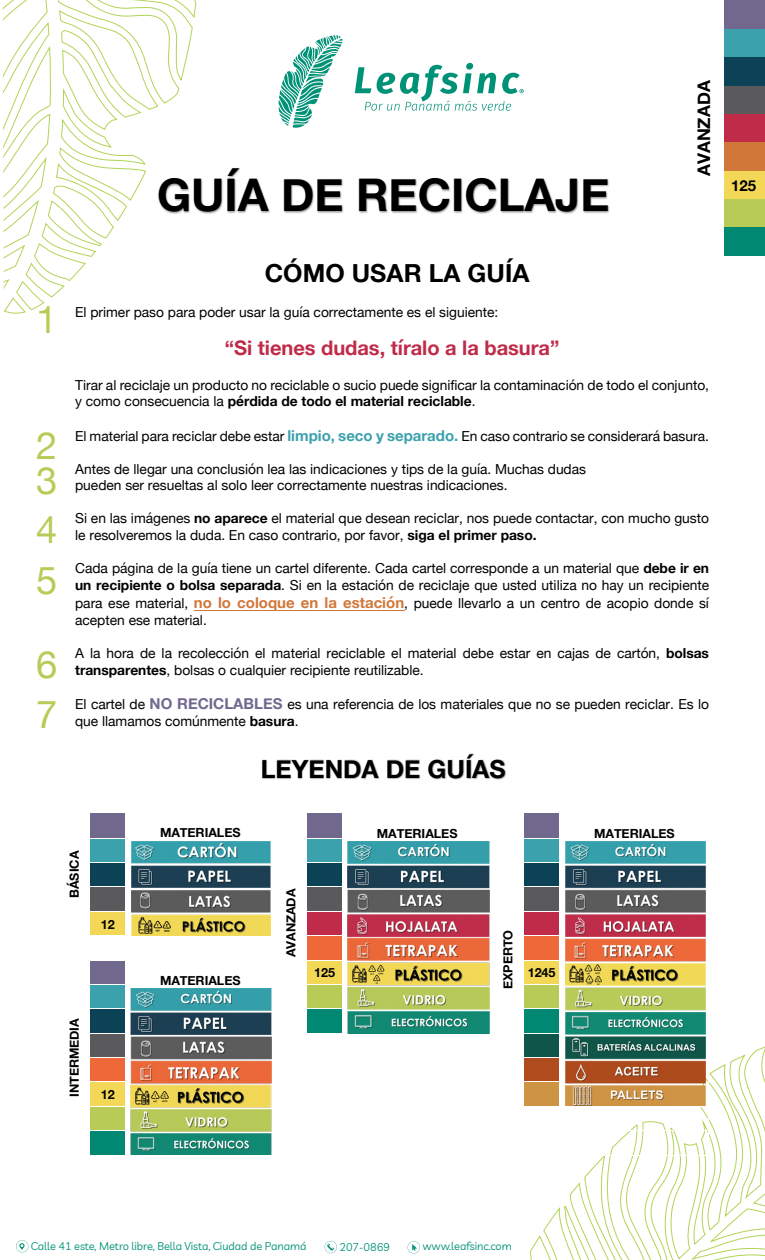
<style>
.page{position:relative;width:765px;height:1260px;background:#fff}
.page>*{position:absolute;margin:0;border:0;box-sizing:border-box;transform-origin:0 0}
.t1{font:700 45px "Helvetica Neue";color:#000}
.t2{font:38.12px/50.1px "Helvetica Neue";color:#b9cb57}
.t3{font:700 24.88px "Helvetica Neue";letter-spacing:.005em;color:#000}
.t4{font:700 20.12px "Helvetica Neue";letter-spacing:-.005em;color:#bf2b48}
.t5{font:700 17.38px "Helvetica Neue";letter-spacing:.005em;color:#000}
.t6{font:700 15px "Helvetica Neue";color:#000}
.t7{font:13.75px/16.8px "Helvetica Neue";color:#000}
.t8{font:700 12.62px "Helvetica Neue";letter-spacing:-.005em;color:#000}
.t9{font:11px "Livvic";color:#009277}
.s1{font-weight:700}
.s2{font-weight:700;font-size:15px;color:#3ba1ad}
.s3{font-weight:700;font-size:15px;color:#d1773a}
.s4{font-weight:700;font-size:15px;color:#72688e}
</style>
<div class="page">
<svg style="left:3px;top:0;width:194px;height:314px"></svg>
<svg style="left:279px;top:35px;width:64px;height:93px"></svg>
<svg style="left:355px;top:63px;width:169px;height:48px"></svg>
<svg style="left:16px;top:1240px;width:12px;height:12px"></svg>
<svg style="left:325px;top:1241px;width:12px;height:12px"></svg>
<svg style="left:408px;top:1241px;width:12px;height:13px"></svg>
<hr style="left:194px;top:610px;width:210px;height:1px;background:#d1773a">
<div style="left:724px;top:1px;width:41px;height:28px;background:#72688e"></div>
<div style="left:724px;top:29px;width:41px;height:28px;background:#3ba1ad"></div>
<div style="left:724px;top:57px;width:41px;height:29px;background:#0b4256"></div>
<div style="left:724px;top:86px;width:41px;height:28px;background:#5a595b"></div>
<div style="left:724px;top:114px;width:41px;height:29px;background:#bf2b48"></div>
<div style="left:724px;top:143px;width:41px;height:28px;background:#d1773a"></div>
<div style="left:724px;top:171px;width:41px;height:28px;background:#f3d858"></div>
<div style="left:724px;top:199px;width:41px;height:29px;background:#b9cb57"></div>
<div style="left:724px;top:228px;width:41px;height:28px;background:#008872"></div>
<div style="left:90px;top:813px;width:35px;height:25px;background:#71688d"></div>
<div style="left:307px;top:813px;width:35px;height:25px;background:#71688d"></div>
<div style="left:524px;top:813px;width:36px;height:25px;background:#71688d"></div>
<hr style="left:90px;top:813px;width:36px;height:1px;background:#fff">
<hr style="left:307px;top:813px;width:35px;height:1px;background:#fff">
<hr style="left:524px;top:813px;width:36px;height:1px;background:#fff">
<div style="left:90px;top:839px;width:35px;height:23px;background:#3ba1ad"></div>
<div style="left:307px;top:839px;width:35px;height:23px;background:#3ba1ad"></div>
<div style="left:524px;top:839px;width:36px;height:23px;background:#3ba1ad"></div>
<div style="left:90px;top:863px;width:35px;height:24px;background:#0b4256"></div>
<div style="left:307px;top:863px;width:35px;height:24px;background:#0b4256"></div>
<div style="left:524px;top:863px;width:36px;height:24px;background:#0b4256"></div>
<div style="left:90px;top:887px;width:35px;height:24px;background:#5a595b"></div>
<div style="left:307px;top:887px;width:35px;height:24px;background:#5a595b"></div>
<div style="left:524px;top:887px;width:36px;height:24px;background:#5a595b"></div>
<hr style="left:90px;top:887px;width:36px;height:1px;background:#fff">
<hr style="left:307px;top:887px;width:35px;height:1px;background:#fff">
<hr style="left:524px;top:887px;width:36px;height:1px;background:#fff">
<div style="left:90px;top:912px;width:35px;height:24px;background:#f3d858"></div>
<div style="left:307px;top:912px;width:35px;height:24px;background:#bf2b48"></div>
<div style="left:524px;top:912px;width:36px;height:24px;background:#bf2b48"></div>
<div style="left:307px;top:936px;width:35px;height:24px;background:#ee683a"></div>
<div style="left:524px;top:936px;width:36px;height:24px;background:#ee683a"></div>
<hr style="left:307px;top:936px;width:35px;height:1px;background:#fff">
<hr style="left:524px;top:936px;width:36px;height:1px;background:#fff">
<div style="left:90px;top:960px;width:35px;height:24px;background:#71688d"></div>
<div style="left:307px;top:960px;width:35px;height:24px;background:#f3d858"></div>
<div style="left:524px;top:960px;width:36px;height:24px;background:#f3d858"></div>
<hr style="left:90px;top:960px;width:36px;height:1px;background:#fff">
<hr style="left:307px;top:960px;width:35px;height:1px;background:#fff">
<hr style="left:524px;top:960px;width:36px;height:1px;background:#fff">
<div style="left:90px;top:985px;width:35px;height:23px;background:#3ba1ad"></div>
<div style="left:307px;top:985px;width:35px;height:23px;background:#b9cb57"></div>
<div style="left:524px;top:985px;width:36px;height:23px;background:#b9cb57"></div>
<div style="left:90px;top:1009px;width:35px;height:24px;background:#0b4256"></div>
<div style="left:307px;top:1009px;width:35px;height:24px;background:#008872"></div>
<div style="left:524px;top:1009px;width:36px;height:24px;background:#008872"></div>
<div style="left:90px;top:1034px;width:35px;height:23px;background:#5a595b"></div>
<div style="left:524px;top:1034px;width:36px;height:23px;background:#0f5549"></div>
<div style="left:90px;top:1058px;width:35px;height:24px;background:#ee683a"></div>
<div style="left:524px;top:1058px;width:36px;height:24px;background:#af4b1c"></div>
<div style="left:90px;top:1082px;width:35px;height:24px;background:#f3d858"></div>
<div style="left:524px;top:1082px;width:36px;height:24px;background:#ce9443"></div>
<hr style="left:90px;top:1082px;width:36px;height:1px;background:#fff">
<hr style="left:524px;top:1082px;width:36px;height:1px;background:#fff">
<div style="left:90px;top:1107px;width:35px;height:24px;background:#b9cb57"></div>
<div style="left:90px;top:1131px;width:35px;height:24px;background:#008872"></div>
<hr style="left:90px;top:1131px;width:36px;height:1px;background:#fff">
<svg style="left:530px;top:813px;width:235px;height:447px"></svg>
<img style="left:132px;top:841px;width:138px;height:95px">
<img style="left:348px;top:842px;width:141px;height:191px">
<img style="left:565px;top:842px;width:140px;height:264px">
<img style="left:131px;top:988px;width:141px;height:167px">
<img style="left:128px;top:165px;width:482px;height:59px">
<img style="left:262px;top:753px;width:244px;height:27px">
<h2 class="t2" style="left:36px;top:294px;width:23px">1</h2>
<h2 class="t2" style="left:36px;top:428px;width:23px;line-height:34.8px">2<br>3</h2>
<h2 class="t2" style="left:36px;top:504px;width:23px">4<br>5</h2>
<h2 class="t2" style="left:36px;top:639px;width:23px">6<br>7</h2>
<h1 class="t1" style="left:157px;top:167px;width:454px">GUÍA DE RECICLAJE</h1>
<p class="t5" style="left:693px;top:176px;width:98px;rotate:-90deg">AVANZADA</p>
<h3 class="t3" style="left:265px;top:257px;width:266px">CÓMO USAR LA GUÍA</h3>
<p class="t7" style="left:75px;top:303px;width:425px">El primer paso para poder usar la guía correctamente es el siguiente:</p>
<h3 class="t4" style="left:225px;top:335px;width:336px">“Si tienes dudas, tíralo a la basura”</h3>
<p class="t7" style="left:75px;top:376px;width:635px">Tirar al reciclaje un producto no reciclable o sucio puede significar la contaminación de todo el conjunto, y como consecuencia la <span class="s1">pérdida de todo el material reciclable</span>.</p>
<p class="t7" style="left:75px;top:427px;width:635px">El material para reciclar debe estar <span class="s2">limpio, seco y separado.</span> En caso contrario se considerará basura.</p>
<p class="t7" style="left:75px;top:460px;width:512px">Antes de llegar una conclusión lea las indicaciones y tips de la guía. Muchas dudas pueden ser resueltas al solo leer correctamente nuestras indicaciones.</p>
<p class="t7" style="left:75px;top:510px;width:635px">Si en las imágenes <span class="s1">no aparece</span> el material que desean reciclar, nos puede contactar, con mucho gusto le resolveremos la duda. En caso contrario, por favor, <span class="s1">siga el primer paso.</span></p>
<p class="t7" style="left:75px;top:560px;width:635px;line-height:17.4px;text-align:justify">Cada página de la guía tiene un cartel diferente. Cada cartel corresponde a un material que <span class="s1">debe ir en un recipiente o bolsa separada</span>. Si en la estación de reciclaje que usted utiliza no hay un recipiente para ese material, <span class="s3">no lo coloque en la estación</span>, puede llevarlo a un centro de acopio donde sí</p>
<p class="t7" style="left:75px;top:611px;width:133px">acepten ese material.</p>
<p class="t7" style="left:75px;top:645px;width:635px">A la hora de la recolección el material reciclable el material debe estar en cajas de cartón, <span class="s1">bolsas transparentes</span>, bolsas o cualquier recipiente reutilizable.</p>
<p class="t7" style="left:75px;top:696px;width:635px;line-height:17.1px">El cartel de <span class="s4">NO RECICLABLES</span> es una referencia de los materiales que no se pueden reciclar. Es lo que llamamos comúnmente <span class="s1">basura</span>.</p>
<h3 class="t3" style="left:261px;top:753px;width:246px">LEYENDA DE GUÍAS</h3>
<p class="t8" style="left:66px;top:898px;width:49px;rotate:-90deg">BÁSICA</p>
<p class="t8" style="left:101px;top:916px;width:15px">12</p>
<p class="t8" style="left:66px;top:1097px;width:80px;rotate:-90deg">INTERMEDIA</p>
<p class="t8" style="left:101px;top:1087px;width:15px">12</p>
<p class="t8" style="left:160px;top:825px;width:82px">MATERIALES</p>
<p class="t8" style="left:160px;top:972px;width:82px">MATERIALES</p>
<p class="t8" style="left:377px;top:825px;width:82px">MATERIALES</p>
<p class="t8" style="left:283px;top:957px;width:70px;rotate:-90deg">AVANZADA</p>
<p class="t8" style="left:500px;top:989px;width:61px;rotate:-90deg">EXPERTO</p>
<p class="t8" style="left:314px;top:965px;width:22px">125</p>
<p class="t8" style="left:528px;top:965px;width:29px">1245</p>
<p class="t8" style="left:594px;top:826px;width:82px">MATERIALES</p>
<p class="t6" style="left:731px;top:176px;width:27px">125</p>
<p class="t9" style="left:31px;top:1239px;width:277px">Calle 41 este, Metro libre, Bella Vista, Ciudad de Panamá</p>
<p class="t9" style="left:339px;top:1240px;width:52px">207-0869</p>
<p class="t9" style="left:422px;top:1239px;width:91px">www.leafsinc.com</p>
</div>
